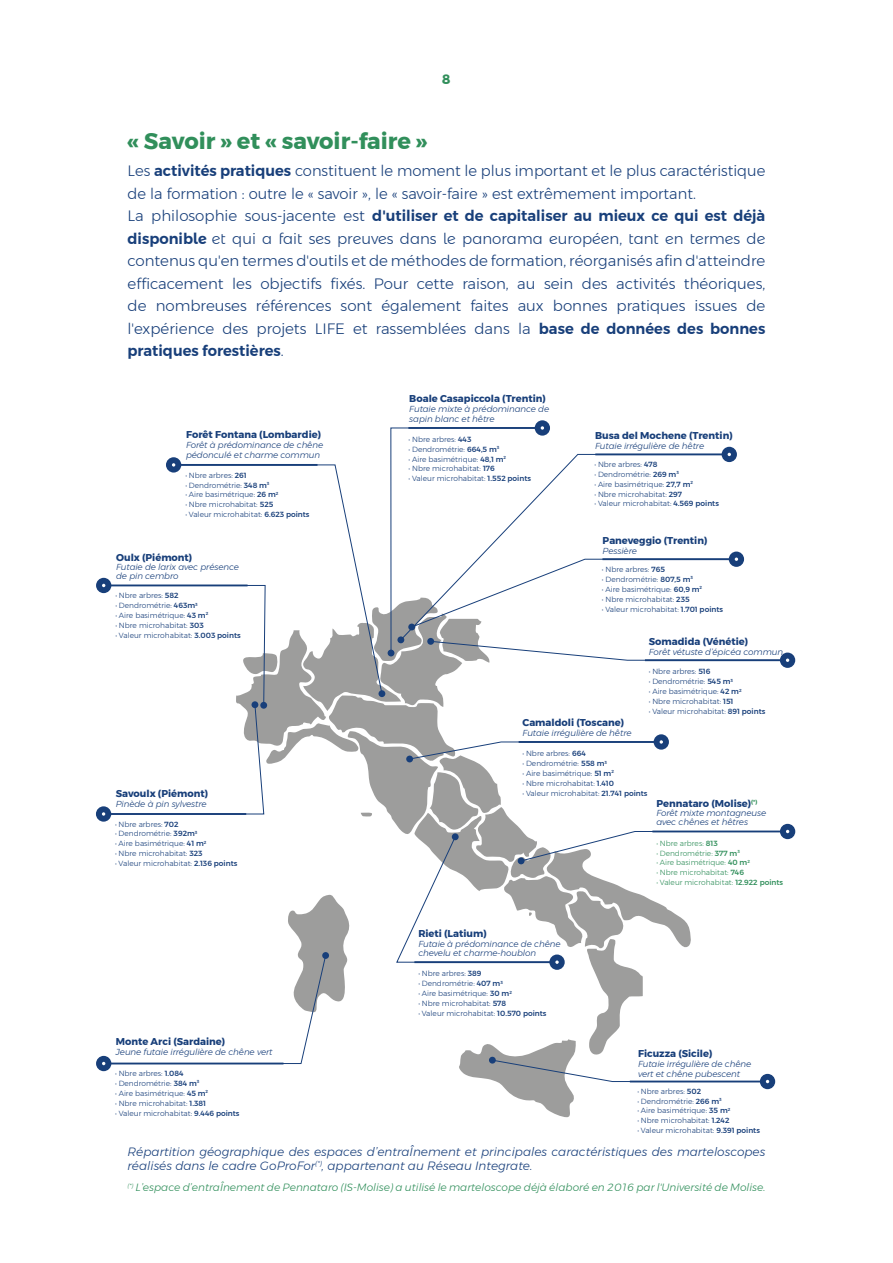
<style>
.page{position:relative;width:893px;height:1263px;background:#fff}
.page>*{position:absolute;margin:0;border:0;box-sizing:border-box;transform-origin:0 0}
.t1{font:700 22.5px "Montserrat";color:#318f5b}
.t2{font:300 15px/22.5px "Montserrat";color:#183f7a}
.t3{font:700 13.5px "Montserrat";color:#318f5b}
.t4{font:italic 300 12px/14.4px "Montserrat";color:#183f7b}
.t5{font:italic 300 10.5px "Montserrat";color:#318f5b}
.t6{font:700 9.9px "Montserrat";color:#183f7a}
.t7{font:italic 300 8.7px/9.9px "Montserrat";letter-spacing:-.01em;color:#183f7a}
.t8{font:300 7.5px "Montserrat";color:#183f7a}
.t9{font:300 7.5px "Montserrat";color:#318f5b}
.s1{font-weight:600}
.s2{font-weight:500}
</style>
<div class="page">
<svg style="left:96px;top:420px;width:699px;height:697px"></svg>
<hr style="left:408px;top:427px;width:128px;height:2px;background:#183f7a">
<h3 class="t3" style="left:442px;top:69px;width:10px">8</h3>
<h1 class="t1" style="left:128px;top:123px;width:301px">« Savoir » et « savoir-faire »</h1>
<p class="t2" style="left:128px;top:159px;width:639px">Les <span class="s1">activités pratiques</span> constituent le moment le plus important et le plus caractéristique de la formation : outre le « savoir », le « savoir-faire » est extrêmement important.<br>La philosophie sous-jacente est <span class="s1">d'utiliser et de capitaliser au mieux ce qui est déjà disponible</span> et qui a fait ses preuves dans le panorama européen, tant en termes de contenus qu'en termes d'outils et de méthodes de formation, réorganisés afin d'atteindre efficacement les objectifs fixés. Pour cette raison, au sein des activités théoriques, de nombreuses références sont également faites aux bonnes pratiques issues de l'expérience des projets LIFE et rassemblées dans la <span class="s1">base de données des bonnes pratiques forestières</span>.</p>
<h3 class="t6" style="left:186px;top:427px;width:137px">Forêt Fontana (Lombardie)</h3>
<p class="t7" style="left:186px;top:440px;width:139px">Forêt à prédominance de chêne pédonculé et charme commun</p>
<p class="t8" style="left:185px;top:469px;width:63px">• Nbre arbres: <span class="s2">261</span></p>
<p class="t8" style="left:185px;top:479px;width:86px">• Dendrométrie: <span class="s2">348 m</span><sup>3</sup></p>
<p class="t8" style="left:185px;top:489px;width:94px">• Aire basimétrique: <span class="s2">26 m</span><sup>2</sup></p>
<p class="t8" style="left:185px;top:499px;width:89px">• Nbre microhabitat: <span class="s2">525</span></p>
<p class="t8" style="left:185px;top:509px;width:126px">• Valeur microhabitat: <span class="s2">6.623 points</span></p>
<h3 class="t6" style="left:116px;top:550px;width:78px">Oulx (Piémont)</h3>
<p class="t7" style="left:116px;top:562px;width:124px;line-height:8.7px">Futaie de larix avec présence de pin cembro</p>
<p class="t8" style="left:115px;top:590px;width:65px">• Nbre arbres: <span class="s2">582</span></p>
<p class="t8" style="left:115px;top:600px;width:84px">• Dendrométrie: <span class="s2">463m</span><sup>3</sup></p>
<p class="t8" style="left:115px;top:610px;width:94px">• Aire basimétrique: <span class="s2">43 m</span><sup>2</sup></p>
<p class="t8" style="left:115px;top:620px;width:90px">• Nbre microhabitat: <span class="s2">303</span></p>
<p class="t8" style="left:115px;top:629px;width:127px">• Valeur microhabitat: <span class="s2">3.003 points</span></p>
<h3 class="t6" style="left:116px;top:786px;width:94px">Savoulx (Piémont)</h3>
<p class="t7" style="left:116px;top:799px;width:92px">Pinède à pin sylvestre</p>
<p class="t8" style="left:115px;top:818px;width:65px">• Nbre arbres: <span class="s2">702</span></p>
<p class="t8" style="left:115px;top:828px;width:84px">• Dendrométrie: <span class="s2">392m</span><sup>3</sup></p>
<p class="t8" style="left:115px;top:838px;width:93px">• Aire basimétrique: <span class="s2">41 m</span><sup>2</sup></p>
<p class="t8" style="left:115px;top:848px;width:89px">• Nbre microhabitat: <span class="s2">323</span></p>
<p class="t8" style="left:115px;top:858px;width:124px">• Valeur microhabitat: <span class="s2">2.136 points</span></p>
<h3 class="t6" style="left:116px;top:1034px;width:111px">Monte Arci (Sardaine)</h3>
<p class="t7" style="left:116px;top:1047px;width:158px">Jeune futaie irrégulière de chêne vert</p>
<p class="t8" style="left:115px;top:1068px;width:70px">• Nbre arbres: <span class="s2">1.084</span></p>
<p class="t8" style="left:115px;top:1078px;width:86px">• Dendrométrie: <span class="s2">384 m</span><sup>3</sup></p>
<p class="t8" style="left:115px;top:1087px;width:94px">• Aire basimétrique: <span class="s2">45 m</span><sup>2</sup></p>
<p class="t8" style="left:115px;top:1097px;width:92px">• Nbre microhabitat: <span class="s2">1.381</span></p>
<p class="t8" style="left:115px;top:1107px;width:126px">• Valeur microhabitat: <span class="s2">9.446 points</span></p>
<h3 class="t6" style="left:409px;top:391px;width:138px">Boale Casapiccola (Trentin)</h3>
<p class="t7" style="left:409px;top:404px;width:141px">Futaie mixte à prédominance de sapin blanc et hêtre</p>
<p class="t8" style="left:409px;top:433px;width:64px">• Nbre arbres: <span class="s2">443</span></p>
<p class="t8" style="left:409px;top:443px;width:92px">• Dendrométrie: <span class="s2">664,5 m</span><sup>3</sup></p>
<p class="t8" style="left:409px;top:453px;width:99px">• Aire basimétrique: <span class="s2">48,1 m</span><sup>2</sup></p>
<p class="t8" style="left:409px;top:463px;width:88px">• Nbre microhabitat: <span class="s2">176</span></p>
<p class="t8" style="left:409px;top:473px;width:124px">• Valeur microhabitat: <span class="s2">1.552 points</span></p>
<h3 class="t6" style="left:595px;top:427px;width:139px">Busa del Mochene (Trentin)</h3>
<p class="t7" style="left:595px;top:440px;width:111px">Futaie irrégulière de hêtre</p>
<p class="t8" style="left:594px;top:459px;width:64px">• Nbre arbres: <span class="s2">478</span></p>
<p class="t8" style="left:594px;top:468px;width:86px">• Dendrométrie: <span class="s2">269 m</span><sup>3</sup></p>
<p class="t8" style="left:594px;top:478px;width:100px">• Aire basimétrique: <span class="s2">27,7 m</span><sup>2</sup></p>
<p class="t8" style="left:594px;top:488px;width:89px">• Nbre microhabitat: <span class="s2">297</span></p>
<p class="t8" style="left:594px;top:498px;width:126px">• Valeur microhabitat: <span class="s2">4.569 points</span></p>
<h3 class="t6" style="left:603px;top:532px;width:106px">Paneveggio (Trentin)</h3>
<p class="t7" style="left:603px;top:546px;width:36px">Pessière</p>
<p class="t8" style="left:602px;top:564px;width:65px">• Nbre arbres: <span class="s2">765</span></p>
<p class="t8" style="left:602px;top:574px;width:93px">• Dendrométrie: <span class="s2">807,5 m</span><sup>3</sup></p>
<p class="t8" style="left:602px;top:583px;width:102px">• Aire basimétrique: <span class="s2">60,9 m</span><sup>2</sup></p>
<p class="t8" style="left:602px;top:593px;width:89px">• Nbre microhabitat: <span class="s2">235</span></p>
<p class="t8" style="left:602px;top:603px;width:123px">• Valeur microhabitat: <span class="s2">1.701 points</span></p>
<h3 class="t6" style="left:649px;top:633px;width:101px">Somadida (Vénétie)</h3>
<p class="t7" style="left:649px;top:646px;width:136px">Forêt vétuste d’épicéa commun</p>
<p class="t8" style="left:649px;top:666px;width:63px">• Nbre arbres: <span class="s2">516</span></p>
<p class="t8" style="left:649px;top:676px;width:86px">• Dendrométrie: <span class="s2">545 m</span><sup>3</sup></p>
<p class="t8" style="left:649px;top:686px;width:94px">• Aire basimétrique: <span class="s2">42 m</span><sup>2</sup></p>
<p class="t8" style="left:649px;top:696px;width:86px">• Nbre microhabitat: <span class="s2">151</span></p>
<p class="t8" style="left:649px;top:706px;width:118px">• Valeur microhabitat: <span class="s2">891 points</span></p>
<h3 class="t6" style="left:523px;top:715px;width:103px">Camaldoli (Toscane)</h3>
<p class="t7" style="left:523px;top:728px;width:111px">Futaie irrégulière de hêtre</p>
<p class="t8" style="left:523px;top:748px;width:65px">• Nbre arbres: <span class="s2">664</span></p>
<p class="t8" style="left:523px;top:758px;width:86px">• Dendrométrie: <span class="s2">558 m</span><sup>3</sup></p>
<p class="t8" style="left:523px;top:768px;width:93px">• Aire basimétrique: <span class="s2">51 m</span><sup>2</sup></p>
<p class="t8" style="left:523px;top:777px;width:93px">• Nbre microhabitat: <span class="s2">1.410</span></p>
<p class="t8" style="left:523px;top:787px;width:126px">• Valeur microhabitat: <span class="s2">21.741 points</span></p>
<h3 class="t6" style="left:656px;top:796px;width:103px">Pennataro (Molise)<sup>(*)</sup></h3>
<p class="t7" style="left:656px;top:808px;width:111px;line-height:8.7px">Forêt mixte montagneuse avec chênes et hêtres</p>
<p class="t9" style="left:656px;top:837px;width:63px">• Nbre arbres: <span class="s2">813</span></p>
<p class="t9" style="left:656px;top:847px;width:85px">• Dendrométrie: <span class="s2">377 m</span><sup>3</sup></p>
<p class="t9" style="left:656px;top:857px;width:95px">• Aire basimétrique: <span class="s2">40 m</span><sup>2</sup></p>
<p class="t9" style="left:656px;top:867px;width:89px">• Nbre microhabitat: <span class="s2">746</span></p>
<p class="t9" style="left:656px;top:877px;width:128px">• Valeur microhabitat: <span class="s2">12.922 points</span></p>
<h3 class="t6" style="left:418px;top:925px;width:70px">Rieti (Latium)</h3>
<p class="t7" style="left:418px;top:938px;width:144px">Futaie à prédominance de chêne chevelu et charme-houblon</p>
<p class="t8" style="left:418px;top:968px;width:65px">• Nbre arbres: <span class="s2">389</span></p>
<p class="t8" style="left:418px;top:978px;width:86px">• Dendrométrie: <span class="s2">407 m</span><sup>3</sup></p>
<p class="t8" style="left:418px;top:988px;width:95px">• Aire basimétrique: <span class="s2">30 m</span><sup>2</sup></p>
<p class="t8" style="left:418px;top:998px;width:89px">• Nbre microhabitat: <span class="s2">578</span></p>
<p class="t8" style="left:418px;top:1007px;width:130px">• Valeur microhabitat: <span class="s2">10.570 points</span></p>
<h3 class="t6" style="left:638px;top:1045px;width:76px">Ficuzza (Sicile)</h3>
<p class="t7" style="left:638px;top:1058px;width:115px">Futaie irrégulière de chêne vert et chêne pubescent</p>
<p class="t8" style="left:637px;top:1085px;width:65px">• Nbre arbres: <span class="s2">502</span></p>
<p class="t8" style="left:637px;top:1095px;width:86px">• Dendrométrie: <span class="s2">266 m</span><sup>3</sup></p>
<p class="t8" style="left:637px;top:1105px;width:94px">• Aire basimétrique: <span class="s2">35 m</span><sup>2</sup></p>
<p class="t8" style="left:637px;top:1115px;width:94px">• Nbre microhabitat: <span class="s2">1.242</span></p>
<p class="t8" style="left:637px;top:1125px;width:124px">• Valeur microhabitat: <span class="s2">9.391 points</span></p>
<h3 class="t4" style="left:128px;top:1144px;width:639px">Répartition géographique des espaces d’entraÎnement et principales caractéristiques des marteloscopes réalisés dans le cadre GoProFor<sup>(*)</sup>, appartenant au Réseau Integrate.</h3>
<h3 class="t5" style="left:128px;top:1179px;width:639px"><sup>(*)</sup> L’espace d’entraÎnement de Pennataro (IS-Molise) a utilisé le marteloscope déjà élaboré en 2016 par l'Université de Molise.</h3>
</div>
